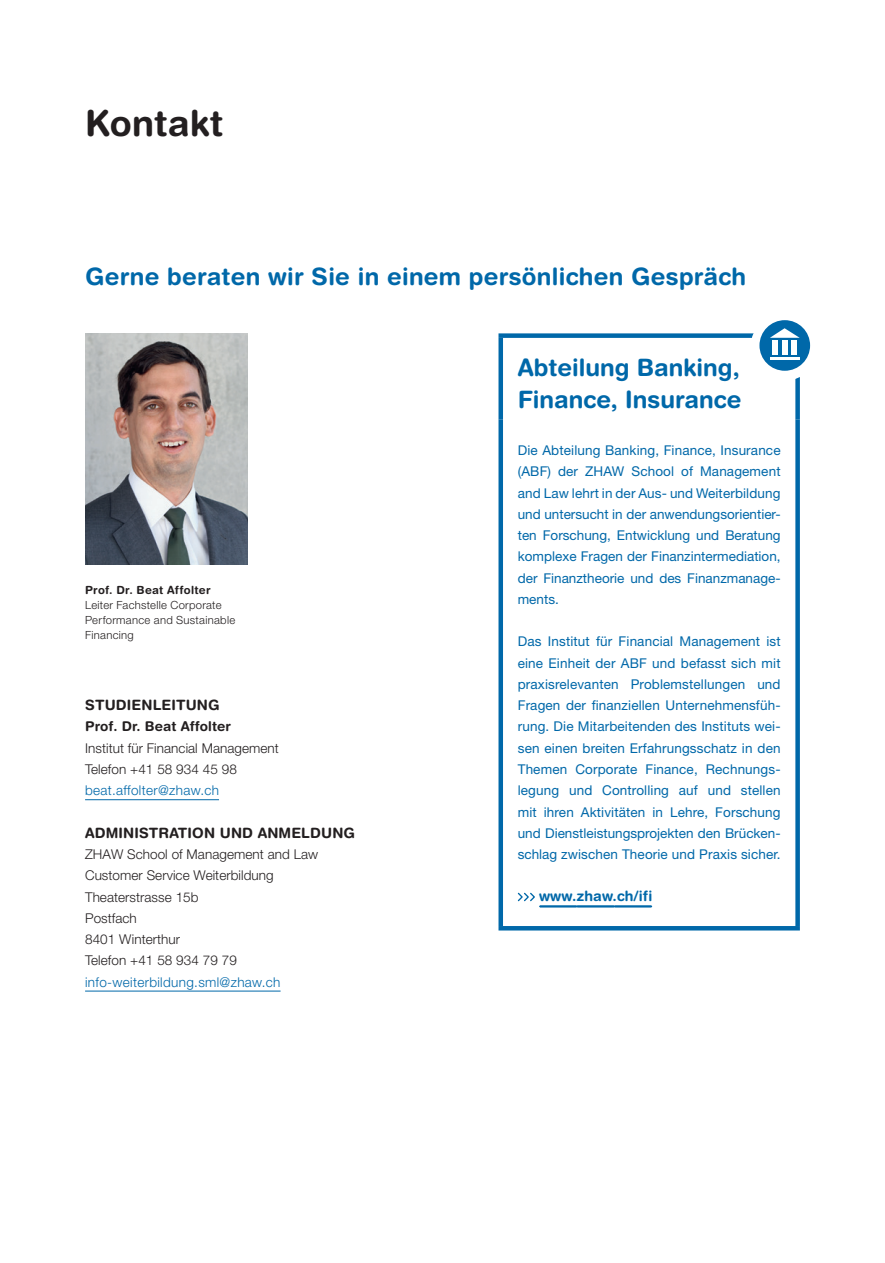
<style>
.page{position:relative;width:885px;height:1263px;background:#fff}
.page>*{position:absolute;margin:0;border:0;box-sizing:border-box;transform-origin:0 0}
.t1{font:700 36px "Helvetica Rounded LT Std";letter-spacing:.005em;color:#231f20}
.t2{font:700 24px/31.5px "Helvetica Rounded LT Std";letter-spacing:.01em;color:#0068a9}
.t3{font:700 14.25px "Helvetica Rounded LT Std";letter-spacing:.01em;color:#231f20}
.t4{font:700 14.25px "Helvetica Rounded LT Std";letter-spacing:.005em;color:#0068a9}
.t5{font:13.5px/21.3px "Helvetica Neue LT Pro";color:#0068a9;text-align:justify}
.t6{font:300 13.5px/21.3px "Helvetica Neue LT Pro";letter-spacing:.005em;color:#231f20}
.t7{font:300 13.5px "Helvetica Neue LT Pro";letter-spacing:.025em;color:#0068a9}
.t8{font:700 13.5px "Helvetica Rounded LT Std";letter-spacing:.005em;color:#231f20}
.t9{font:300 11.25px/15px "Helvetica Neue LT Pro";letter-spacing:.025em;color:#231f20}
.t10{font:700 11.25px "Helvetica Rounded LT Std";letter-spacing:.02em;color:#231f20}
</style>
<div class="page">
<img style="left:85px;top:333px;width:163px;height:231px">
<hr style="left:85px;top:799px;width:134px;height:1px;background:#0068a9">
<hr style="left:85px;top:991px;width:195px;height:1px;background:#0068a9">
<div style="left:498px;top:333px;width:301px;height:5px;background:#0068a9"></div>
<div style="left:498px;top:338px;width:5px;height:82px;background:#0068a9"></div>
<svg style="left:795px;top:378px;width:4px;height:42px"></svg>
<div style="left:498px;top:420px;width:5px;height:506px;background:#0068a9"></div>
<svg style="left:795px;top:420px;width:4px;height:506px;background:#1976b1"></svg>
<hr style="left:498px;top:926px;width:301px;height:4px;background:#0068a9">
<svg style="left:517px;top:892px;width:134px;height:15px"></svg>
<div style="left:750px;top:313px;width:68px;height:68px;background:#fff;border-radius:50%"></div>
<div style="left:759px;top:320px;width:51px;height:51px;background:#0068a9;border-radius:50%"></div>
<svg style="left:770px;top:328px;width:29px;height:10px"></svg>
<hr style="left:769px;top:357px;width:30px;height:2px;background:#fff">
<div style="left:772px;top:340px;width:6px;height:15px;background:#fff"></div>
<div style="left:782px;top:340px;width:5px;height:15px;background:#fff"></div>
<div style="left:791px;top:340px;width:5px;height:15px;background:#fff"></div>
<h1 class="t1" style="left:85px;top:101px;width:140px">Kontakt</h1>
<h2 class="t2" style="left:85px;top:260px;width:662px">Gerne beraten wir Sie in einem persönlichen Gespräch</h2>
<p class="t10" style="left:85px;top:583px;width:127px">Prof. Dr. Beat Affolter</p>
<p class="t9" style="left:85px;top:597px;width:152px">Leiter Fachstelle Corporate<br>Performance and Sustainable<br>Financing</p>
<p class="t3" style="left:85px;top:696px;width:136px">STUDIENLEITUNG</p>
<p class="t8" style="left:85px;top:718px;width:147px">Prof. Dr. Beat Affolter</p>
<p class="t6" style="left:85px;top:737px;width:195px">Institut für Financial Management<br>Telefon +41 58 934 45 98</p>
<p class="t7" style="left:85px;top:782px;width:135px">beat.affolter@zhaw.ch</p>
<p class="t3" style="left:85px;top:824px;width:271px">ADMINISTRATION UND ANMELDUNG</p>
<p class="t6" style="left:85px;top:843px;width:234px">ZHAW School of Management and Law<br>Customer Service Weiterbildung<br>Theaterstrasse 15b<br>Postfach<br>8401 Winterthur<br>Telefon +41 58 934 79 79</p>
<p class="t7" style="left:85px;top:973px;width:197px">info-weiterbildung.sml@zhaw.ch</p>
<h2 class="t2" style="left:517px;top:351px;width:225px">Abteilung Banking,<br>Finance, Insurance</h2>
<p class="t5" style="left:517px;top:439px;width:264px">Die Abteilung Banking, Finance, Insurance (ABF) der ZHAW School of Management and Law lehrt in der Aus- und Weiterbildung und untersucht in der anwendungsorientier&shy;ten Forschung, Entwicklung und Beratung komplexe Fragen der Finanzintermediation, der Finanztheorie und des Finanzmanage&shy;ments.</p>
<p class="t5" style="left:517px;top:631px;width:264px">Das Institut für Financial Management ist eine Einheit der ABF und befasst sich mit praxisrelevanten Problemstellungen und Fragen der finanziellen Unternehmensfüh&shy;rung. Die Mitarbeitenden des Instituts wei&shy;sen einen breiten Erfahrungsschatz in den Themen Corporate Finance, Rechnungs&shy;legung und Controlling auf und stellen mit ihren Aktivitäten in Lehre, Forschung und Dienstleistungsprojekten den Brücken&shy;schlag zwischen Theorie und Praxis sicher.</p>
<p class="t4" style="left:539px;top:887px;width:115px">www.zhaw.ch/ifi</p>
</div>
